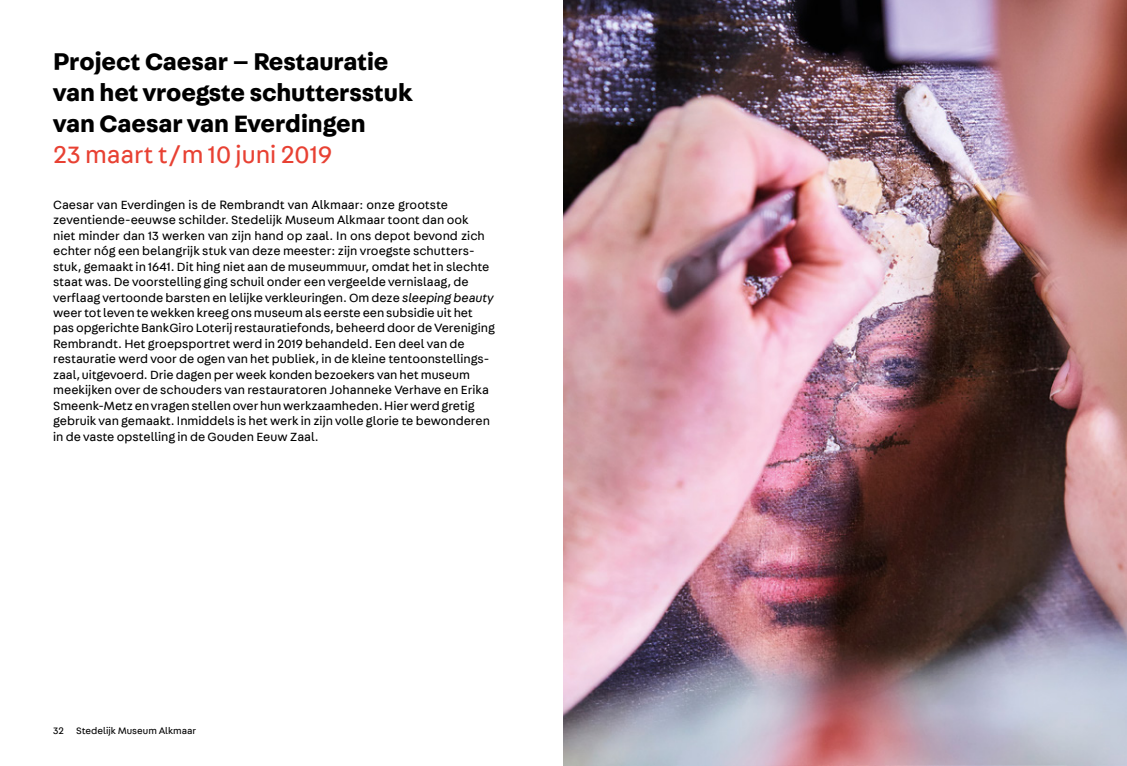
<style>
.page{position:relative;width:1127px;height:766px;background:#fff}
.page>*{position:absolute;margin:0;border:0;box-sizing:border-box;transform-origin:0 0}
.t1{font:700 25.5px/30.9px "Fabriga";color:#000}
.t2{font:25.5px "Fabriga";color:#e84133}
.t3{font:12.75px/15.4px "Fabriga";letter-spacing:-.005em;color:#000}
.t4{font:10px "Fabriga";color:#000}
.s1{font-style:italic}
</style>
<div class="page">
<img style="left:563px;top:0;width:564px;height:765px">
<h1 class="t1" style="left:53px;top:45px;width:361px">Project Caesar – Restauratie van het vroegste schuttersstuk van Caesar van Everdingen</h1>
<h1 class="t2" style="left:53px;top:138px;width:280px">23 maart t / m 10 juni 2019</h1>
<p class="t3" style="left:53px;top:196px;width:443px">Caesar van Everdingen is de Rembrandt van Alkmaar: onze grootste zeventiende-eeuwse schilder. Stedelijk Museum Alkmaar toont dan ook<br>niet minder dan 13 werken van zijn hand op zaal. In ons depot bevond zich echter nóg een belangrijk stuk van deze meester: zijn vroegste schutters&shy;stuk, gemaakt in 1641. Dit hing niet aan de museummuur, omdat het in slechte staat was. De voorstelling ging schuil onder een vergeelde vernislaag, de verflaag vertoonde barsten en lelijke verkleuringen. Om deze <span class="s1">sleeping beauty </span>weer tot leven te wekken kreeg ons museum als eerste een subsidie uit het pas opgerichte BankGiro Loterij restauratiefonds, beheerd door de Vereniging Rembrandt. Het groepsportret werd in 2019 behandeld. Een deel van de restauratie werd voor de ogen van het publiek, in de kleine tentoonstellings&shy;zaal, uitgevoerd. Drie dagen per week konden bezoekers van het museum meekijken over de schouders van restauratoren Johanneke Verhave en Erika Smeenk-Metz en vragen stellen over hun werkzaamheden. Hier werd gretig gebruik van gemaakt. Inmiddels is het werk in zijn volle glorie te bewonderen in de vaste opstelling in de Gouden Eeuw Zaal.</p>
<p class="t4" style="left:53px;top:724px;width:145px">32 Stedelijk Museum Alkmaar</p>
</div>
